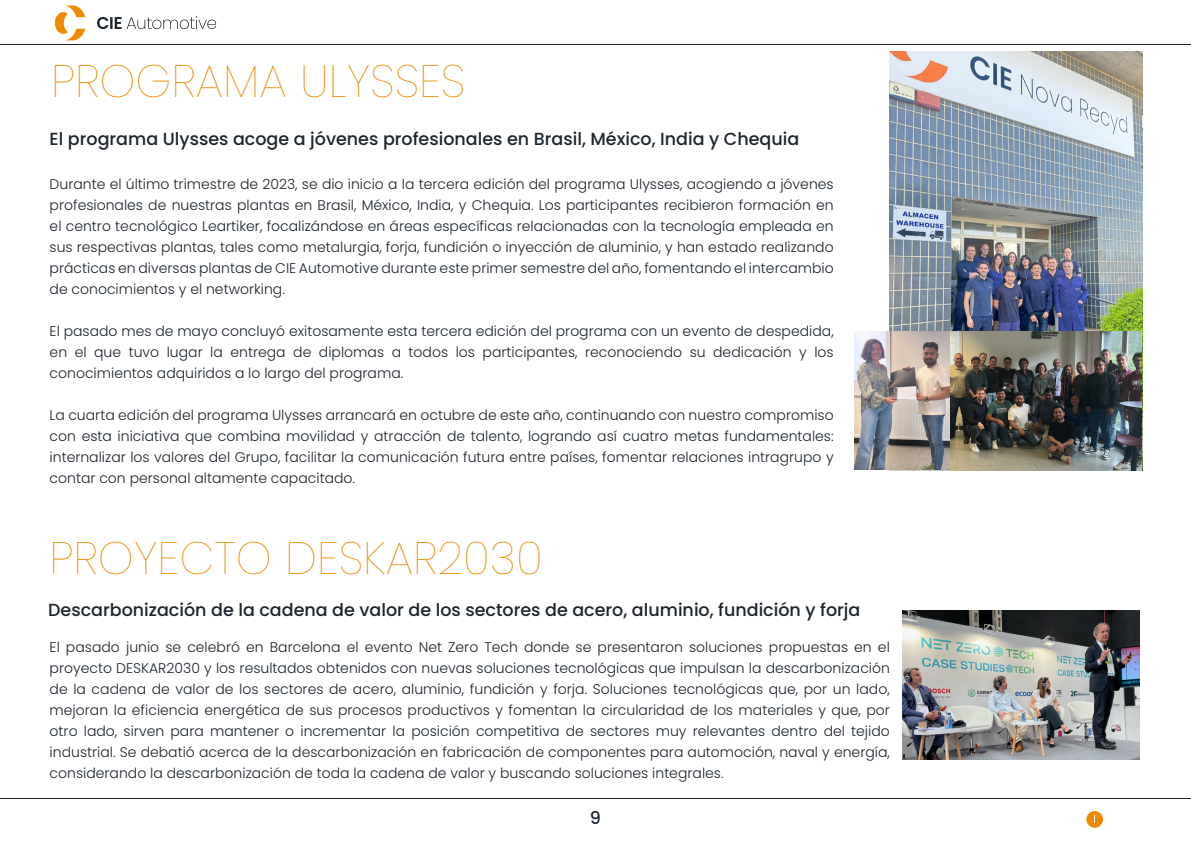
<style>
.page{position:relative;width:1191px;height:844px;background:#fff}
.page>*{position:absolute;margin:0;border:0;box-sizing:border-box;transform-origin:0 0}
.t1{font:100 45.5px "Poppins";color:#ef8a00}
.t2{font:500 17.5px "Poppins";color:#1c252d}
.t3{font:300 14px/21px "Poppins";color:#1c252d;text-align:justify}
</style>
<div class="page">
<svg style="left:97px;top:16px;width:119px;height:13px"></svg>
<svg style="left:55px;top:5px;width:30px;height:35px"></svg>
<svg style="left:1086px;top:810px;width:17px;height:17px"></svg>
<img style="left:890px;top:51px;width:252px;height:419px">
<img style="left:854px;top:332px;width:287px;height:138px">
<img style="left:902px;top:610px;width:237px;height:149px">
<h1 class="t1" style="left:51px;top:55px;width:416px">PROGRAMA ULYSSES</h1>
<p class="t2" style="left:50px;top:129px;width:751px">El programa Ulysses acoge a jóvenes profesionales en Brasil, México, India y Chequia</p>
<p class="t3" style="left:50px;top:174px;width:785px">Durante el último trimestre de 2023, se dio inicio a la tercera edición del programa Ulysses, acogiendo a jóvenes profesionales de nuestras plantas en Brasil, México, India, y Chequia. Los participantes recibieron formación en el centro tecnológico Leartiker, focalizándose en áreas específicas relacionadas con la tecnología empleada en sus respectivas plantas, tales como metalurgia, forja, fundición o inyección de aluminio, y han estado realizando prácticas en diversas plantas de CIE Automotive durante este primer semestre del año, fomentando el intercambio de conocimientos y el networking.</p>
<p class="t3" style="left:50px;top:321px;width:785px">El pasado mes de mayo concluyó exitosamente esta tercera edición del programa con un evento de despedida, en el que tuvo lugar la entrega de diplomas a todos los participantes, reconociendo su dedicación y los conocimientos adquiridos a lo largo del programa.</p>
<p class="t3" style="left:50px;top:405px;width:785px">La cuarta edición del programa Ulysses arrancará en octubre de este año, continuando con nuestro compromiso con esta iniciativa que combina movilidad y atracción de talento, logrando así cuatro metas fundamentales: internalizar los valores del Grupo, facilitar la comunicación futura entre países, fomentar relaciones intragrupo y contar con personal altamente capacitado.</p>
<h1 class="t1" style="left:50px;top:531px;width:495px">PROYECTO DESKAR2030</h1>
<p class="t2" style="left:48px;top:599px;width:813px">Descarbonización de la cadena de valor de los sectores de acero, aluminio, fundición y forja</p>
<p class="t3" style="left:50px;top:636px;width:842px">El pasado junio se celebró en Barcelona el evento Net Zero Tech donde se presentaron soluciones propuestas en el proyecto DESKAR2030 y los resultados obtenidos con nuevas soluciones tecnológicas que impulsan la descarbonización de la cadena de valor de los sectores de acero, aluminio, fundición y forja. Soluciones tecnológicas que, por un lado, mejoran la eficiencia energética de sus procesos productivos y fomentan la circularidad de los materiales y que, por otro lado, sirven para mantener o incrementar la posición competitiva de sectores muy relevantes dentro del tejido industrial. Se debatió acerca de la descarbonización en fabricación de componentes para automoción, naval y energía, considerando la descarbonización de toda la cadena de valor y buscando soluciones integrales.</p>
<p class="t2" style="left:590px;top:807px;width:13px">9</p>
</div>
